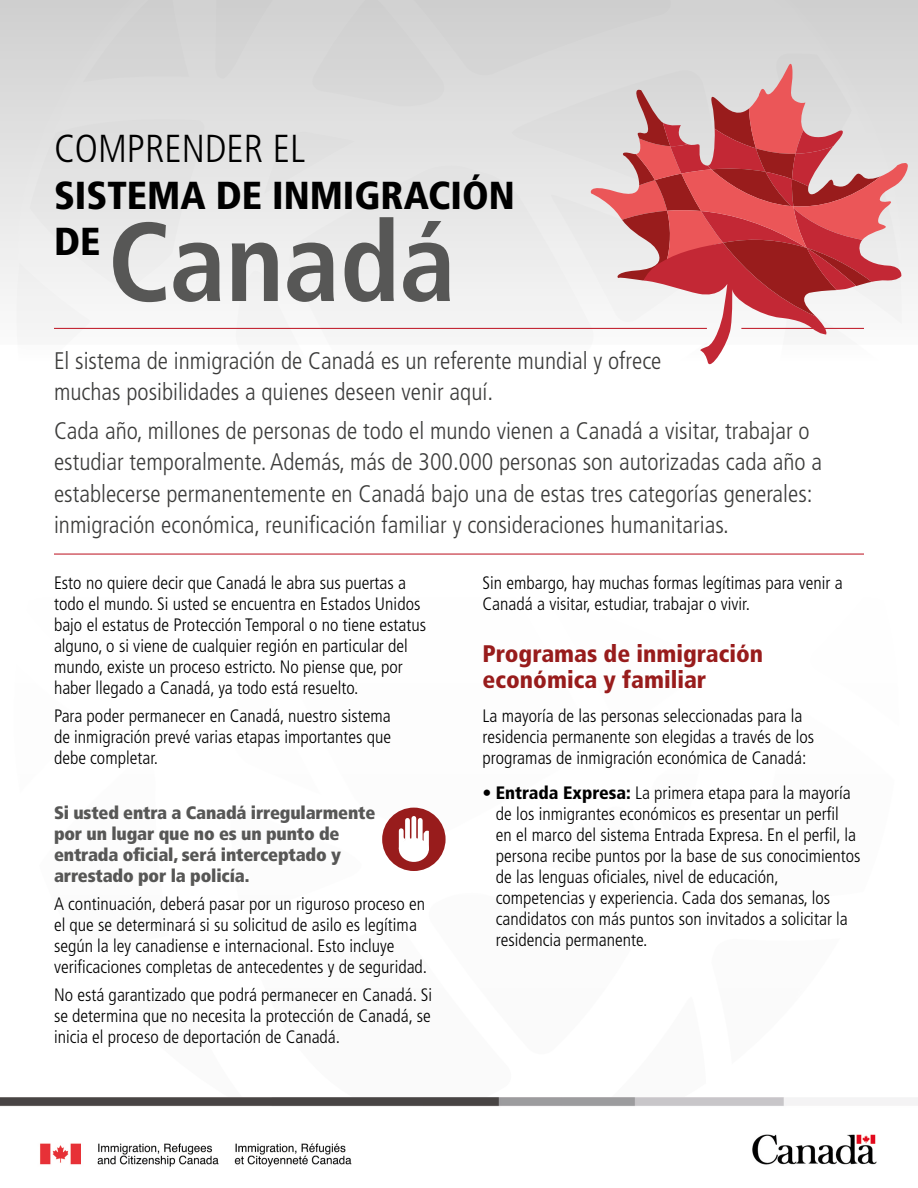
<style>
.page{position:relative;width:918px;height:1188px;background:#fff}
.page>*{position:absolute;margin:0;border:0;box-sizing:border-box;transform-origin:0 0}
.t1{font:700 condensed 111.75px "Frutiger";color:#575756}
.t2{font:900 condensed 39px/46.5px "Frutiger";color:#000}
.t3{font:300 condensed 39px "Frutiger";color:#000}
.t4{font:300 condensed 24px/31.5px "Frutiger";color:#3c3c3b}
.t5{font:900 condensed 24px/25.5px "Frutiger";color:#981c1c}
.t6{font:300 condensed 18px/21px "Frutiger";color:#000}
.t7{font:900 condensed 18px/21px "Frutiger";letter-spacing:-.01em;color:#575756}
.s1{font-weight:900}
</style>
<div class="page">
<svg style="left:118px;top:1097px;width:136px;height:1px"></svg>
<svg style="left:1px;top:0;width:917px;height:328px;background:#ddd"></svg>
<div style="left:83px;top:0;width:106px;height:82px;background:#d4d4d4"></div>
<svg style="left:14px;top:118px;width:191px;height:212px"></svg>
<img style="left:0;top:1098px;width:918px;height:69px">
<div style="left:382px;top:808px;width:64px;height:63px;background:#981c1c;border-radius:50%"></div>
<svg style="left:399px;top:807px;width:501px;height:324px"></svg>
<svg style="left:215px;top:0;width:698px;height:365px"></svg>
<hr style="left:54px;top:328px;width:653px;height:1px;background:#c32936">
<hr style="left:741px;top:328px;width:123px;height:1px;background:#c32936">
<hr style="left:54px;top:554px;width:810px;height:1px;background:#c32936">
<h2 class="t3" style="left:54px;top:127px;width:253px">COMPRENDER EL</h2>
<h2 class="t2" style="left:54px;top:172px;width:462px">SISTEMA DE INMIGRACIÓN<br>DE</h2>
<h1 class="t1" style="left:108px;top:196px;width:349px">Canadá</h1>
<h3 class="t4" style="left:54px;top:345px;width:609px">El sistema de inmigración de Canadá es un referente mundial y ofrece muchas posibilidades a quienes deseen venir aquí.</h3>
<p class="t4" style="left:54px;top:415px;width:770px">Cada año, millones de personas de todo el mundo vienen a Canadá a visitar, trabajar o estudiar temporalmente. Además, más de 300.000 personas son autorizadas cada año a establecerse permanentemente en Canadá bajo una de estas tres categorías generales: inmigración económica, reunificación familiar y consideraciones humanitarias.</p>
<p class="t6" style="left:54px;top:572px;width:374px">Esto no quiere decir que Canadá le abra sus puertas a todo el mundo. Si usted se encuentra en Estados Unidos bajo el estatus de Protección Temporal o no tiene estatus alguno, o si viene de cualquier región en particular del mundo, existe un proceso estricto. No piense que, por haber llegado a Canadá, ya todo está resuelto.</p>
<p class="t6" style="left:54px;top:705px;width:339px;text-align:justify">Para poder permanecer en Canadá, nuestro sistema de inmigración prevé varias etapas importantes que debe completar.</p>
<p class="t7" style="left:54px;top:802px;width:323px">Si usted entra a Canadá irregularmente por un lugar que no es un punto de entrada oficial, será interceptado y arrestado por la policía.</p>
<p class="t6" style="left:54px;top:893px;width:375px">A continuación, deberá pasar por un riguroso proceso en el que se determinará si su solicitud de asilo es legítima según la ley canadiense e internacional. Esto incluye verificaciones completas de antecedentes y de seguridad.</p>
<p class="t6" style="left:54px;top:984px;width:380px;text-align:justify">No está garantizado que podrá permanecer en Canadá. Si se determina que no necesita la protección de Canadá, se inicia el proceso de deportación de Canadá.</p>
<p class="t6" style="left:483px;top:572px;width:362px">Sin embargo, hay muchas formas legítimas para venir a<br>Canadá a visitar, estudiar, trabajar o vivir.</p>
<h3 class="t5" style="left:483px;top:641px;width:282px">Programas de inmigración económica y familiar</h3>
<p class="t6" style="left:483px;top:706px;width:333px">La mayoría de las personas seleccionadas para la residencia permanente son elegidas a través de los programas de inmigración económica de Canadá:</p>
<p class="t6" style="left:496px;top:782px;width:366px;text-indent:-13px">• <span class="s1">Entrada Expresa:</span> La primera etapa para la mayoría de los inmigrantes económicos es presentar un perfil<br>en el marco del sistema Entrada Expresa. En el perfil, la persona recibe puntos por la base de sus conocimientos de las lenguas oficiales, nivel de educación, competencias y experiencia. Cada dos semanas, los candidatos con más puntos son invitados a solicitar la residencia permanente.</p>
</div>
